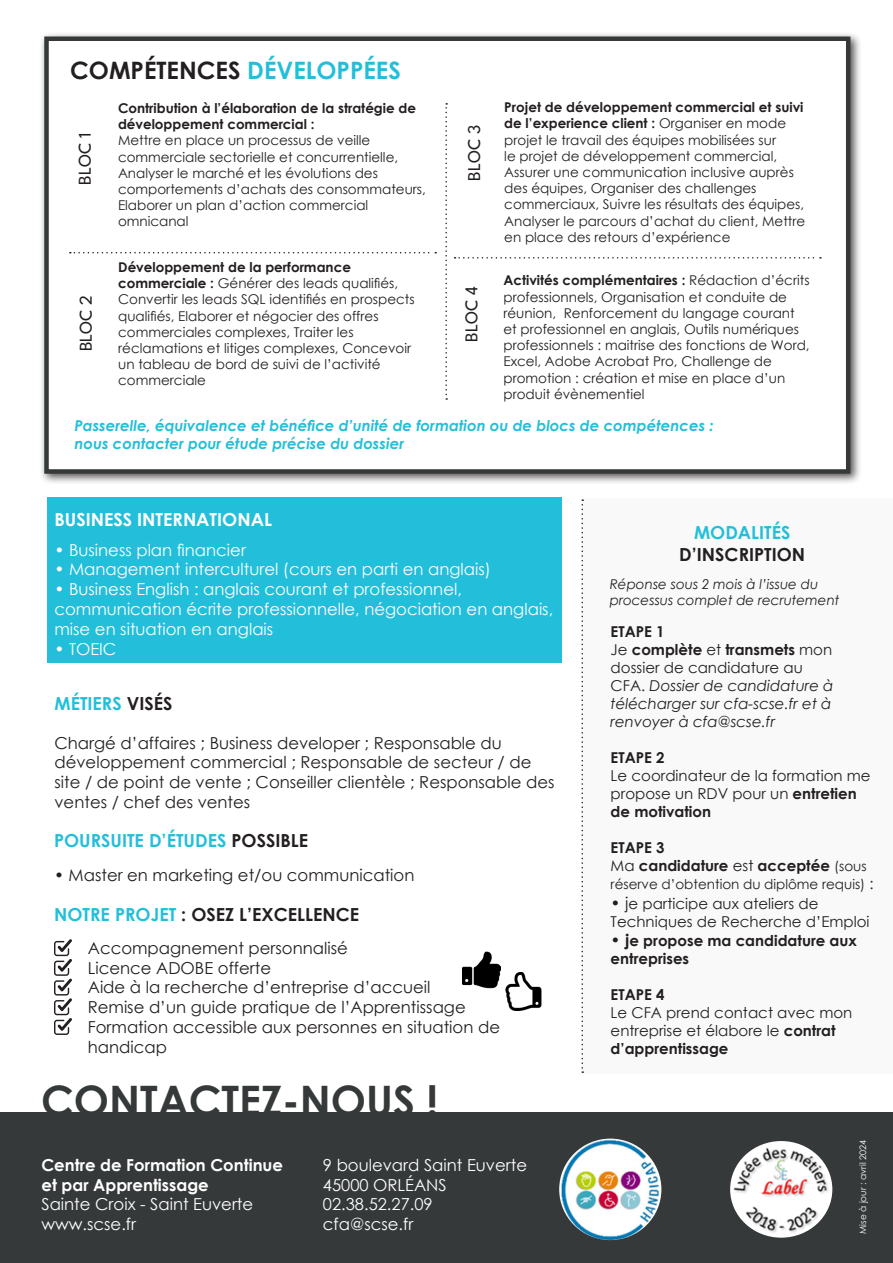
<style>
.page{position:relative;width:893px;height:1263px;background:#fff}
.page>*{position:absolute;margin:0;border:0;box-sizing:border-box;transform-origin:0 0}
.t1{font:700 42px "Century Gothic";color:#35393a}
.t2{font:700 24px "Century Gothic";color:#231f20}
.t3{font:700 18px "Century Gothic";color:#23bfda}
.t4{font:700 18px "Century Gothic";color:#231f20}
.t5{font:700 18px "Century Gothic";color:#fff}
.t6{font:100 18px "League Spartan";letter-spacing:.005em;color:#231f20}
.t7{font:16.5px/19.8px "Century Gothic";color:#231f20}
.t8{font:16.5px/19.8px "Century Gothic";color:#fff}
.t9{font:700 16.5px/19.8px "Century Gothic";color:#fff}
.t10{font:15px/18px "Century Gothic";color:#231f20}
.t11{font:italic 15px/18px "Century Gothic";color:#231f20}
.t12{font:italic 700 15px/18px "Century Gothic";color:#23bfda}
.t13{font:700 15px/18px "Century Gothic";color:#231f20}
.t14{font:13.5px/16.2px "Century Gothic";color:#231f20}
.t15{font:italic 13.5px/16.2px "Century Gothic";color:#231f20}
.t16{font:9px "Century Gothic";color:#fff}
.s1{color:#23bfda}
.s2{font-weight:700}
.s3{color:#231f20}
.s4{font-style:normal}
.s5{font-weight:700;font-style:normal}
.s6{font-weight:400}
.s7{font-weight:400;font-size:13.5px}
.s8{font-size:15px}
.s9{font-size:16.5px}
.s10{font-weight:400;font-size:16.5px}
</style>
<div class="page">
<div style="left:48px;top:497px;width:514px;height:165px;background:#23bfda"></div>
<div style="left:0;top:1113px;width:893px;height:150px;background:#36393a"></div>
<img style="left:559px;top:1138px;width:102px;height:102px;border-radius:51px">
<div style="left:730px;top:1141px;width:102px;height:97px;background:#fff;border-radius:50%"></div>
<img style="left:733px;top:1147px;width:97px;height:88px">
<div style="left:39px;top:32px;width:823px;height:453px;background:#231f20;opacity:.75"></div>
<div style="left:44px;top:36px;width:806px;height:438px;background:#fff;border:4px solid #36393a"></div>
<svg style="left:70px;top:252px;width:366px;height:1px"></svg>
<svg style="left:455px;top:257px;width:366px;height:2px"></svg>
<svg style="left:54px;top:939px;width:18px;height:96px"></svg>
<img style="left:505px;top:972px;width:37px;height:38px">
<img style="left:462px;top:951px;width:38px;height:37px">
<svg style="left:445px;top:103px;width:2px;height:297px"></svg>
<div style="left:581px;top:499px;width:312px;height:575px;background:#f9f9f9"></div>
<svg style="left:581px;top:499px;width:2px;height:574px"></svg>
<p class="t2" style="left:70px;top:52px;width:332px">COMPÉTENCES <span class="s1">DÉVELOPPÉES</span></p>
<p class="t14" style="left:504px;top:99px;width:303px"><span class="s2">Projet de développement commercial et suivi de l’experience client :</span> Organiser en mode projet le travail des équipes mobilisées sur<br>le projet de développement commercial, Assurer une communication inclusive auprès des équipes, Organiser des challenges commerciaux, Suivre les résultats des équipes, Analyser le parcours d’achat du client, Mettre en place des retours d’expérience</p>
<p class="t14" style="left:503px;top:272px;width:308px"><span class="s2">Activités complémentaires :</span> Rédaction d’écrits professionnels, Organisation et conduite de réunion, Renforcement du langage courant et professionnel en anglais, Outils numériques professionnels : maitrise des fonctions de Word, Excel, Adobe Acrobat Pro, Challenge de promotion : création et mise en place d’un produit évènementiel</p>
<p class="t12" style="left:74px;top:416px;width:641px">Passerelle, équivalence et bénéfice d’unité de formation ou de blocs de compétences : nous contacter pour étude précise du dossier</p>
<p class="t14" style="left:118px;top:100px;width:309px"><span class="s2">Contribution à l’élaboration de la stratégie de développement commercial :<br></span>Mettre en place un processus de veille commerciale sectorielle et concurrentielle, Analyser le marché et les évolutions des comportements d’achats des consommateurs, Elaborer un plan d’action commercial omnicanal</p>
<p class="t14" style="left:118px;top:259px;width:298px"><span class="s2">Développement de la performance commerciale :</span> Générer des leads qualifiés, Convertir les leads SQL identifiés en prospects qualifiés, Elaborer et négocier des offres commerciales complexes, Traiter les réclamations et litiges complexes, Concevoir un tableau de bord de suivi de l’activité commerciale</p>
<p class="t6" style="left:461px;top:181px;width:58px;rotate:-90deg">BLOC 3</p>
<p class="t6" style="left:72px;top:185px;width:54px;rotate:-90deg">BLOC 1</p>
<p class="t6" style="left:458px;top:342px;width:57px;rotate:-90deg">BLOC 4</p>
<p class="t6" style="left:73px;top:351px;width:58px;rotate:-90deg">BLOC 2</p>
<p class="t5" style="left:54px;top:505px;width:219px">BUSINESS INTERNATIONAL</p>
<p class="t8" style="left:54px;top:539px;width:193px">• Business plan financier</p>
<p class="t8" style="left:54px;top:559px;width:438px">• Management interculturel (cours en parti en anglais)</p>
<p class="t8" style="left:54px;top:579px;width:500px">• Business English : anglais courant et professionnel, communication écrite professionnelle, négociation en anglais, mise en situation en anglais</p>
<p class="t8" style="left:54px;top:638px;width:63px">• TOEIC</p>
<p class="t3" style="left:54px;top:689px;width:120px">MÉTIERS <span class="s3">VISÉS</span></p>
<p class="t7" style="left:54px;top:732px;width:502px">Chargé d’affaires ; Business developer ; Responsable du développement commercial ; Responsable de secteur / de site / de point de vente ; Conseiller clientèle ; Responsable des ventes / chef des ventes</p>
<p class="t3" style="left:54px;top:827px;width:256px">POURSUITE D’ÉTUDES <span class="s3">POSSIBLE</span></p>
<p class="t7" style="left:54px;top:864px;width:362px">• Master en marketing et/ou communication</p>
<p class="t4" style="left:54px;top:901px;width:306px"><span class="s1">NOTRE PROJET</span> : OSEZ L’EXCELLENCE</p>
<p class="t7" style="left:88px;top:938px;width:261px">Accompagnement personnalisé</p>
<p class="t7" style="left:88px;top:957px;width:185px">Licence ADOBE offerte</p>
<p class="t7" style="left:88px;top:977px;width:344px">Aide à la recherche d’entreprise d’accueil</p>
<p class="t7" style="left:88px;top:997px;width:379px">Remise d’un guide pratique de l’Apprentissage</p>
<p class="t7" style="left:88px;top:1017px;width:414px">Formation accessible aux personnes en situation de handicap</p>
<p class="t1" style="left:41px;top:1069px;width:399px">CONTACTEZ-NOUS !</p>
<p class="t9" style="left:41px;top:1154px;width:243px">Centre de Formation Continue et par Apprentissage</p>
<p class="t8" style="left:41px;top:1194px;width:213px">Sainte Croix - Saint Euverte</p>
<p class="t8" style="left:41px;top:1214px;width:96px">www.scse.fr</p>
<p class="t8" style="left:323px;top:1155px;width:206px">9 boulevard Saint Euverte</p>
<p class="t8" style="left:323px;top:1174px;width:125px">45000 ORLÉANS</p>
<p class="t8" style="left:323px;top:1194px;width:111px">02.38.52.27.09</p>
<p class="t8" style="left:323px;top:1214px;width:92px">cfa@scse.fr</p>
<p class="t3" style="left:694px;top:519px;width:98px">MODALITÉS</p>
<p class="t4" style="left:679px;top:541px;width:127px">D’INSCRIPTION</p>
<p class="t15" style="left:610px;top:575px;width:231px">Réponse sous 2 mois à l’issue du processus complet de recrutement</p>
<p class="t13" style="left:611px;top:622px;width:55px">ETAPE 1</p>
<p class="t11" style="left:611px;top:640px;width:224px"><span class="s4">Je</span> <span class="s5">complète</span> <span class="s4">et</span> <span class="s5">transmets</span> <span class="s4">mon dossier de candidature au<br>CFA.</span> Dossier de candidature à télécharger sur cfa-scse.fr et à renvoyer à cfa@scse.fr</p>
<p class="t13" style="left:611px;top:748px;width:55px">ETAPE 2</p>
<p class="t10" style="left:611px;top:766px;width:261px">Le coordinateur de la formation me propose un RDV pour un <span class="s2">entretien de motivation</span></p>
<p class="t13" style="left:611px;top:838px;width:55px">ETAPE 3</p>
<p class="t13" style="left:611px;top:856px;width:257px"><span class="s6">Ma</span> candidature <span class="s6">est</span> acceptée <span class="s7">(sous</span></p>
<p class="t14" style="left:611px;top:876px;width:264px">réserve d’obtention du diplôme requis) <span class="s8">:</span></p>
<p class="t10" style="left:611px;top:894px;width:260px"><span class="s9">• j</span>e participe aux ateliers de<br>Techniques de Recherche d’Emploi</p>
<p class="t13" style="left:611px;top:931px;width:248px"><span class="s10">•</span> <span class="s9">j</span>e propose ma candidature aux entreprises</p>
<p class="t13" style="left:611px;top:985px;width:55px">ETAPE 4</p>
<p class="t10" style="left:611px;top:1004px;width:243px">Le CFA prend contact avec mon entreprise et élabore le <span class="s2">contrat d’apprentissage</span></p>
<p class="t16" style="left:857px;top:1234px;width:95px;rotate:-90deg">Mise à jour : avril 2024</p>
</div>
